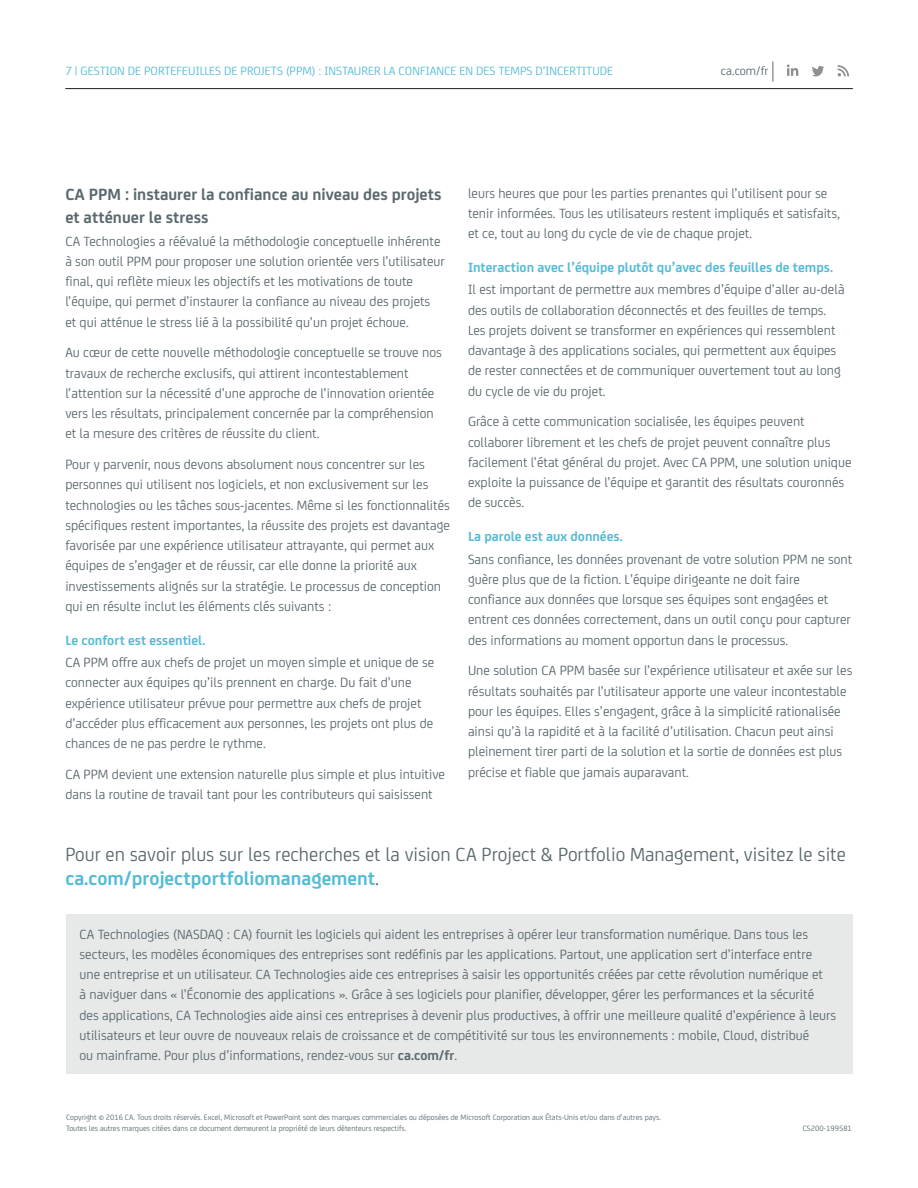
<style>
.page{position:relative;width:918px;height:1188px;background:#fff}
.page>*{position:absolute;margin:0;border:0;box-sizing:border-box;transform-origin:0 0}
.t1{font:20.25px/23.2px "CA Sans";color:#5a696e}
.t2{font:700 17.25px/23.2px "CA Sans";color:#5a696e}
.t3{font:14.25px/20.2px "CA Sans";color:#5a696e}
.t4{font:700 14.25px "CA Sans";color:#54bcd5}
.t5{font:12.75px "CA Sans";color:#54bcd5}
.t6{font:12.75px "CA Sans";color:#58686e}
.t7{font:8.25px/11.2px "CA Sans";color:#5a696e}
.s1{font-weight:700;color:#54bcd5}
.s2{font-weight:700}
</style>
<div class="page">
<hr style="left:65px;top:88px;width:788px;height:1px;background:#231f20">
<svg style="left:773px;top:61px;width:1px;height:21px"></svg>
<svg style="left:787px;top:64px;width:11px;height:12px"></svg>
<svg style="left:838px;top:65px;width:11px;height:11px"></svg>
<svg style="left:812px;top:66px;width:12px;height:10px"></svg>
<div style="left:66px;top:915px;width:787px;height:159px;background:#e7e8e8"></div>
<p class="t5" style="left:65px;top:62px;width:30px">7 | Gestion</p>
<p class="t5" style="left:128px;top:62px;width:24px">de portefeuilles</p>
<p class="t5" style="left:224px;top:62px;width:108px">de projets (PPM) : instaurer</p>
<p class="t5" style="left:384px;top:62px;width:23px">la confiance</p>
<p class="t5" style="left:460px;top:62px;width:24px">en des</p>
<p class="t5" style="left:499px;top:62px;width:8px">temps</p>
<p class="t5" style="left:535px;top:62px;width:18px">d’incertitude</p>
<p class="t6" style="left:721px;top:62px;width:49px">ca.com/fr</p>
<p class="t2" style="left:65px;top:182px;width:378px">CA PPM : instaurer la confiance au niveau des projets et atténuer le stress</p>
<p class="t3" style="left:65px;top:230px;width:381px">CA Technologies a réévalué la méthodologie conceptuelle inhérente à son outil PPM pour proposer une solution orientée vers l’utilisateur final, qui reflète mieux les objectifs et les motivations de toute l’équipe, qui permet d’instaurer la confiance au niveau des projets et qui atténue le stress lié à la possibilité qu’un projet échoue.</p>
<p class="t3" style="left:65px;top:342px;width:378px">Au cœur de cette nouvelle méthodologie conceptuelle se trouve nos travaux de recherche exclusifs, qui attirent incontestablement l’attention sur la nécessité d’une approche de l’innovation orientée vers les résultats, principalement concernée par la compréhension et la mesure des critères de réussite du client.</p>
<p class="t3" style="left:65px;top:454px;width:386px">Pour y parvenir, nous devons absolument nous concentrer sur les personnes qui utilisent nos logiciels, et non exclusivement sur les technologies ou les tâches sous-jacentes. Même si les fonctionnalités spécifiques restent importantes, la réussite des projets est davantage favorisée par une expérience utilisateur attrayante, qui permet aux équipes de s’engager et de réussir, car elle donne la priorité aux investissements alignés sur la stratégie. Le processus de conception qui en résulte inclut les éléments clés suivants :</p>
<p class="t4" style="left:65px;top:629px;width:142px">Le confort est essentiel.</p>
<p class="t3" style="left:65px;top:651px;width:370px">CA PPM offre aux chefs de projet un moyen simple et unique de se connecter aux équipes qu’ils prennent en charge. Du fait d’une expérience utilisateur prévue pour permettre aux chefs de projet d’accéder plus efficacement aux personnes, les projets ont plus de chances de ne pas perdre le rythme.</p>
<p class="t3" style="left:65px;top:763px;width:381px">CA PPM devient une extension naturelle plus simple et plus intuitive dans la routine de travail tant pour les contributeurs qui saisissent</p>
<p class="t3" style="left:468px;top:182px;width:373px">leurs heures que pour les parties prenantes qui l’utilisent pour se tenir informées. Tous les utilisateurs restent impliqués et satisfaits, et ce, tout au long du cycle de vie de chaque projet.</p>
<p class="t4" style="left:468px;top:257px;width:367px">Interaction avec l’équipe plutôt qu’avec des feuilles de temps.</p>
<p class="t3" style="left:468px;top:279px;width:378px">Il est important de permettre aux membres d’équipe d’aller au-delà des outils de collaboration déconnectés et des feuilles de temps.<br>Les projets doivent se transformer en expériences qui ressemblent davantage à des applications sociales, qui permettent aux équipes de rester connectées et de communiquer ouvertement tout au long du cycle de vie du projet.</p>
<p class="t3" style="left:468px;top:411px;width:385px">Grâce à cette communication socialisée, les équipes peuvent collaborer librement et les chefs de projet peuvent connaître plus facilement l’état général du projet. Avec CA PPM, une solution unique exploite la puissance de l’équipe et garantit des résultats couronnés de succès.</p>
<p class="t4" style="left:468px;top:526px;width:156px">La parole est aux données.</p>
<p class="t3" style="left:468px;top:548px;width:386px">Sans confiance, les données provenant de votre solution PPM ne sont guère plus que de la fiction. L’équipe dirigeante ne doit faire confiance aux données que lorsque ses équipes sont engagées et entrent ces données correctement, dans un outil conçu pour capturer des informations au moment opportun dans le processus.</p>
<p class="t3" style="left:468px;top:660px;width:386px">Une solution CA PPM basée sur l’expérience utilisateur et axée sur les résultats souhaités par l’utilisateur apporte une valeur incontestable pour les équipes. Elles s’engagent, grâce à la simplicité rationalisée ainsi qu’à la rapidité et à la facilité d’utilisation. Chacun peut ainsi pleinement tirer parti de la solution et la sortie de données est plus précise et fiable que jamais auparavant.</p>
<h1 class="t1" style="left:65px;top:842px;width:782px">Pour en savoir plus sur les recherches et la vision CA Project &amp; Portfolio Management, visitez le site <span class="s1">ca.com/projectportfoliomanagement</span>.</h1>
<p class="t3" style="left:80px;top:923px;width:758px">CA Technologies (NASDAQ : CA) fournit les logiciels qui aident les entreprises à opérer leur transformation numérique. Dans tous les secteurs, les modèles économiques des entreprises sont redéfinis par les applications. Partout, une application sert d’interface entre une entreprise et un utilisateur. CA Technologies aide ces entreprises à saisir les opportunités créées par cette révolution numérique et<br>à naviguer dans « l’Économie des applications ». Grâce à ses logiciels pour planifier, développer, gérer les performances et la sécurité des applications, CA Technologies aide ainsi ces entreprises à devenir plus productives, à offrir une meilleure qualité d’expérience à leurs utilisateurs et leur ouvre de nouveaux relais de croissance et de compétitivité sur tous les environnements : mobile, Cloud, distribué<br>ou mainframe. Pour plus d’informations, rendez-vous sur <span class="s2">ca.com/fr</span>.</p>
<p class="t7" style="left:66px;top:1111px;width:597px">Copyright © 2016 CA. Tous droits réservés. Excel, Microsoft et PowerPoint sont des marques commerciales ou déposées de Microsoft Corporation aux États-Unis et/ou dans d’autres pays.<br>Toutes les autres marques citées dans ce document demeurent la propriété de leurs détenteurs respectifs.</p>
<p class="t7" style="left:803px;top:1122px;width:51px">CS200-199581</p>
</div>
